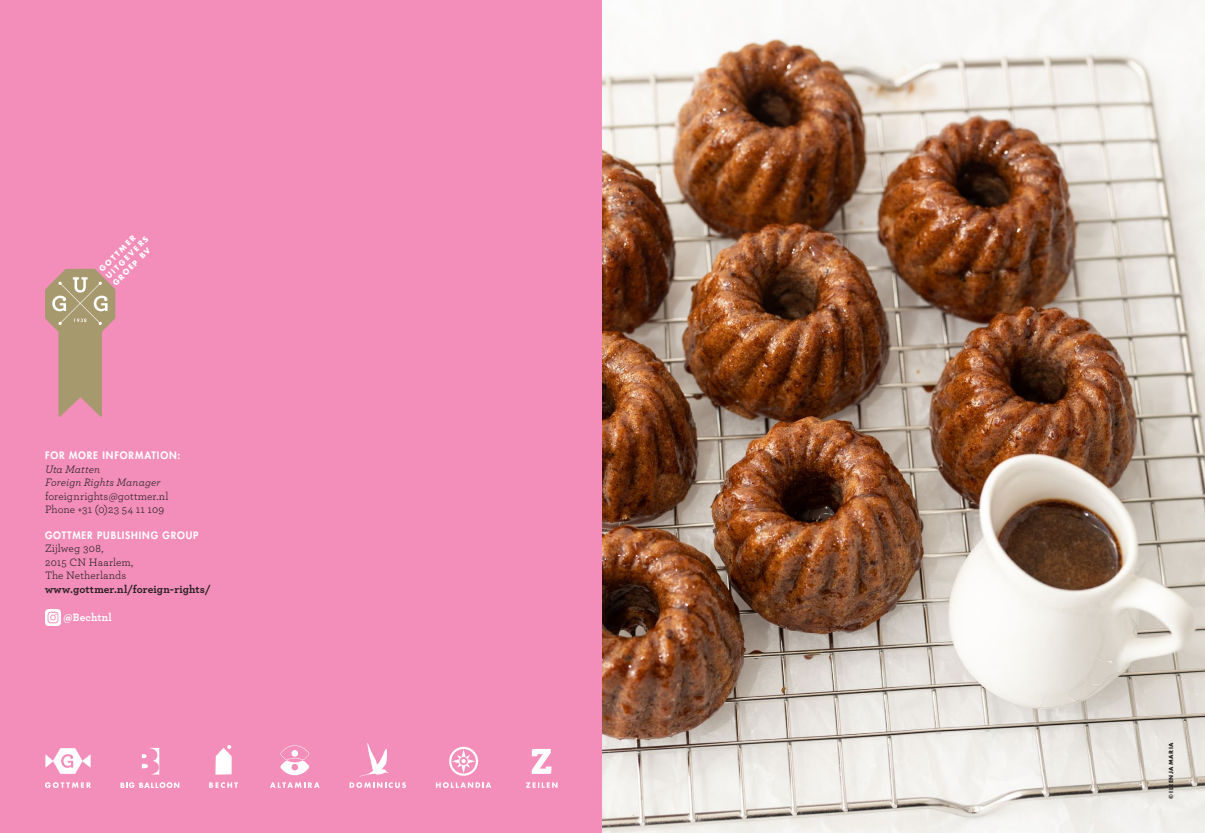
<style>
.page{position:relative;width:1205px;height:833px;background:#fff}
.page>*{position:absolute;margin:0;border:0;box-sizing:border-box;transform-origin:0 0}
.t1{font:11.25px/13.5px "Archer";letter-spacing:.005em;color:#231f20}
.t2{font:700 11.25px "Archer";letter-spacing:.01em;color:#231f20}
.t3{font:italic 11.25px "Archer";letter-spacing:.005em;color:#231f20}
.t4{font:700 11.25px "Archer";letter-spacing:.015em;color:#fff}
.t5{font:800 10px "Futura Std";letter-spacing:.085em;color:#fff}
.t6{font:700 7.5px "Futura Std";color:#fff}
.fotocredit{font:700 6.25px "Futura PT";letter-spacing:.075em;color:#231f20}
</style>
<div class="page">
<div style="left:0;top:0;width:602px;height:833px;background:#f38eba"></div>
<svg style="left:45px;top:269px;width:70px;height:148px"></svg>
<svg style="left:436px;top:746px;width:55px;height:42px"></svg>
<svg style="left:45px;top:748px;width:46px;height:26px"></svg>
<svg style="left:45px;top:782px;width:46px;height:6px"></svg>
<svg style="left:270px;top:782px;width:50px;height:6px"></svg>
<svg style="left:280px;top:745px;width:29px;height:30px"></svg>
<div style="left:291px;top:750px;width:7px;height:6px;background:#fff;border-radius:50%"></div>
<svg style="left:209px;top:782px;width:29px;height:6px"></svg>
<svg style="left:215px;top:745px;width:17px;height:29px"></svg>
<svg style="left:361px;top:743px;width:27px;height:33px"></svg>
<svg style="left:350px;top:782px;width:56px;height:6px"></svg>
<svg style="left:532px;top:749px;width:19px;height:25px"></svg>
<svg style="left:526px;top:782px;width:31px;height:6px"></svg>
<svg style="left:142px;top:748px;width:17px;height:26px"></svg>
<svg style="left:120px;top:782px;width:59px;height:6px"></svg>
<img style="left:45px;top:609px;width:16px;height:16px">
<img style="left:602px;top:0;width:603px;height:833px">
<p class="t6" style="left:97px;top:267px;width:50px;rotate:-45deg">GOTTMER</p>
<p class="t6" style="left:104px;top:274px;width:58px;rotate:-45deg">UITGEVERS</p>
<p class="t6" style="left:110px;top:280px;width:51px;rotate:-45deg">GROEP BV</p>
<p class="t5" style="left:45px;top:449px;width:137px">FOR MORE INFORMATION:</p>
<p class="t3" style="left:45px;top:461px;width:57px">Uta Matten</p>
<p class="t3" style="left:45px;top:474px;width:117px">Foreign Rights Manager</p>
<p class="t1" style="left:45px;top:488px;width:125px">foreignrights@gottmer.nl</p>
<p class="t1" style="left:45px;top:502px;width:121px">Phone +31 (0)23 54 11 109</p>
<p class="t5" style="left:45px;top:528px;width:155px">GOTTMER PUBLISHING GROUP</p>
<p class="t1" style="left:45px;top:541px;width:90px">Zijlweg 308,<br>2015 CN Haarlem,<br>The Netherlands</p>
<p class="t2" style="left:45px;top:580px;width:167px">www.gottmer.nl/foreign-rights/</p>
<p class="t4" style="left:63px;top:608px;width:50px">@Bechtnl</p>
<p class="fotocredit" style="left:1167px;top:799px;width:58px;rotate:-90deg">© ILEENJA MARIA</p>
</div>
